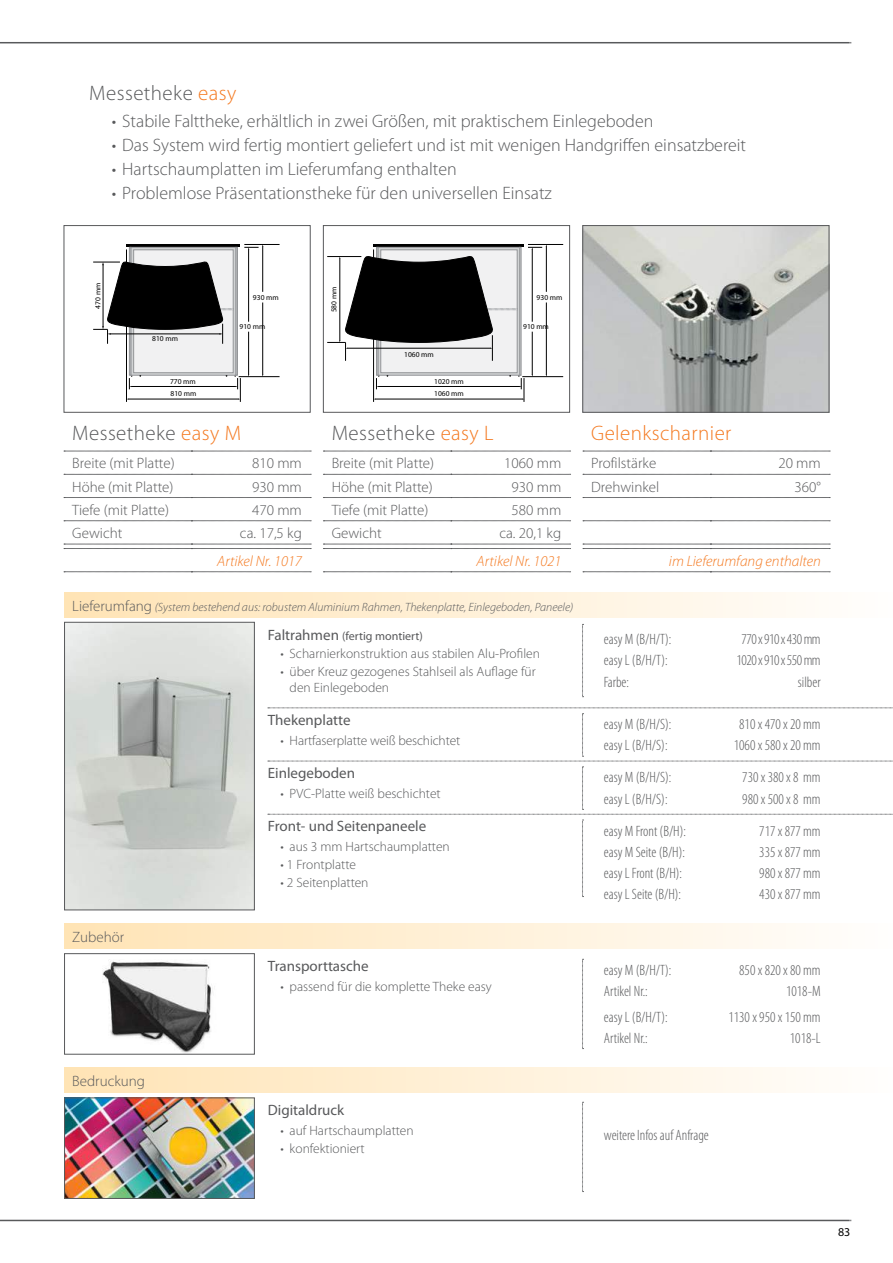
<style>
.page{position:relative;width:893px;height:1263px;background:#fff}
.page>*{position:absolute;margin:0;border:0;box-sizing:border-box;transform-origin:0 0}
.t1{font:300 21px "Myriad Pro";letter-spacing:.02em;color:#58595b}
.t2{font:300 21px "Myriad Pro";letter-spacing:.02em;color:#f47920}
.t3{font:300 18px "Myriad Pro";color:#58595b}
.t4{font:300 condensed 15px "Myriad Pro";color:#58595b}
.t5{font:300 15px "Myriad Pro";color:#58595b}
.t6{font:15px "Myriad Pro";color:#58595b}
.t7{font:italic 300 15px "Myriad Pro";color:#f47920}
.t8{font:300 condensed 15px "Myriad Pro";letter-spacing:-.03em;color:#58595b}
.t9{font:300 13.5px/16.2px "Myriad Pro";color:#58595b}
.t10{font:italic 300 12px "Myriad Pro";color:#58595b}
.t11{font:12px "Myriad Pro";color:#58595b}
.t12{font:12px "Myriad Pro";color:#000}
.t13{font:7.5px/12.6px "Myriad Pro";color:#000}
.s1{color:#f47920}
.s2{font-style:normal;font-size:15px}
.s3{font-size:15px}
</style>
<div class="page">
<hr style="left:0;top:42px;width:850px;height:1px;background:#58595b">
<hr style="left:0;top:1220px;width:850px;height:1px;background:#58595b">
<div style="left:64px;top:592px;width:829px;height:26px;background:linear-gradient(to right,#ffe4b5,#fffefd)"></div>
<div style="left:64px;top:923px;width:829px;height:26px;background:linear-gradient(to right,#ffe4b5,#fffefd)"></div>
<div style="left:64px;top:1067px;width:829px;height:26px;background:linear-gradient(to right,#ffe4b5,#fffefd)"></div>
<img style="left:102px;top:961px;width:111px;height:91px">
<div style="left:64px;top:953px;width:191px;height:101px;border:1px solid #58595b"></div>
<img style="left:66px;top:1100px;width:187px;height:96px">
<div style="left:64px;top:1098px;width:191px;height:100px;border:1px solid #58595b"></div>
<img style="left:66px;top:624px;width:187px;height:284px">
<div style="left:64px;top:622px;width:191px;height:288px;border:1px solid #58595b"></div>
<img style="left:585px;top:227px;width:242px;height:183px">
<div style="left:583px;top:225px;width:246px;height:187px;border:1px solid #58595b"></div>
<hr style="left:239px;top:376px;width:41px;height:1px;background:#000">
<hr style="left:244px;top:244px;width:36px;height:1px;background:#000">
<svg style="left:93px;top:244px;width:170px;height:158px"></svg>
<hr style="left:522px;top:376px;width:41px;height:1px;background:#000">
<hr style="left:528px;top:244px;width:35px;height:1px;background:#000">
<svg style="left:327px;top:244px;width:220px;height:158px"></svg>
<div style="left:323px;top:225px;width:247px;height:187px;border:1px solid #58595b"></div>
<svg style="left:582px;top:959px;width:2px;height:90px"></svg>
<svg style="left:582px;top:1102px;width:2px;height:90px"></svg>
<svg style="left:582px;top:624px;width:2px;height:73px"></svg>
<svg style="left:268px;top:708px;width:625px;height:189px"></svg>
<svg style="left:64px;top:451px;width:247px;height:1px"></svg>
<svg style="left:64px;top:474px;width:247px;height:1px"></svg>
<svg style="left:64px;top:497px;width:247px;height:1px"></svg>
<svg style="left:64px;top:520px;width:247px;height:1px"></svg>
<svg style="left:64px;top:544px;width:247px;height:5px"></svg>
<svg style="left:64px;top:571px;width:247px;height:1px"></svg>
<svg style="left:323px;top:451px;width:248px;height:1px"></svg>
<svg style="left:323px;top:474px;width:248px;height:1px"></svg>
<svg style="left:323px;top:497px;width:248px;height:1px"></svg>
<svg style="left:323px;top:520px;width:248px;height:1px"></svg>
<svg style="left:323px;top:544px;width:248px;height:5px"></svg>
<svg style="left:323px;top:571px;width:248px;height:1px"></svg>
<svg style="left:583px;top:451px;width:247px;height:1px"></svg>
<svg style="left:583px;top:474px;width:247px;height:1px"></svg>
<svg style="left:583px;top:497px;width:247px;height:1px"></svg>
<svg style="left:583px;top:520px;width:247px;height:1px"></svg>
<svg style="left:583px;top:544px;width:247px;height:5px"></svg>
<svg style="left:583px;top:571px;width:247px;height:1px"></svg>
<h1 class="t1" style="left:89px;top:82px;width:149px">Messetheke <span class="s1">easy</span></h1>
<p class="t3" style="left:112px;top:111px;width:543px">• Stabile Falttheke, erhältlich in zwei Größen, mit praktischem Einlegeboden</p>
<p class="t3" style="left:112px;top:135px;width:636px">• Das System wird fertig montiert geliefert und ist mit wenigen Handgriffen einsatzbereit</p>
<p class="t3" style="left:112px;top:159px;width:346px">• Hartschaumplatten im Lieferumfang enthalten</p>
<p class="t3" style="left:112px;top:183px;width:442px">• Problemlose Präsentationstheke für den universellen Einsatz</p>
<p class="t13" style="left:91px;top:309px;width:27px;rotate:-90deg">470 mm</p>
<p class="t13" style="left:152px;top:332px;width:27px">810 mm</p>
<p class="t13" style="left:170px;top:375px;width:28px">770 mm<br>810 mm</p>
<p class="t13" style="left:253px;top:291px;width:27px">930 mm</p>
<p class="t13" style="left:240px;top:320px;width:27px">910 mm</p>
<p class="t13" style="left:327px;top:312px;width:27px;rotate:-90deg">580 mm</p>
<p class="t13" style="left:404px;top:348px;width:31px">1060 mm</p>
<p class="t13" style="left:434px;top:375px;width:31px">1020 mm<br>1060 mm</p>
<p class="t13" style="left:537px;top:291px;width:27px">930 mm</p>
<p class="t13" style="left:523px;top:320px;width:27px">910 mm</p>
<h1 class="t1" style="left:72px;top:421px;width:170px">Messetheke <span class="s1">easy M</span></h1>
<h1 class="t1" style="left:332px;top:421px;width:163px">Messetheke <span class="s1">easy L</span></h1>
<h1 class="t2" style="left:591px;top:421px;width:142px">Gelenkscharnier</h1>
<p class="t5" style="left:72px;top:455px;width:104px">Breite (mit Platte)</p>
<p class="t5" style="left:252px;top:455px;width:51px">810 mm</p>
<p class="t5" style="left:72px;top:478px;width:103px">Höhe (mit Platte)</p>
<p class="t5" style="left:252px;top:478px;width:51px">930 mm</p>
<p class="t5" style="left:72px;top:501px;width:98px">Tiefe (mit Platte)</p>
<p class="t5" style="left:252px;top:501px;width:51px">470 mm</p>
<p class="t5" style="left:72px;top:525px;width:52px">Gewicht</p>
<p class="t5" style="left:240px;top:525px;width:63px">ca. 17,5 kg</p>
<p class="t7" style="left:217px;top:553px;width:86px">Artikel Nr. 1017</p>
<p class="t5" style="left:591px;top:455px;width:67px">Profilstärke</p>
<p class="t5" style="left:778px;top:455px;width:44px">20 mm</p>
<p class="t5" style="left:591px;top:478px;width:70px">Drehwinkel</p>
<p class="t5" style="left:794px;top:478px;width:28px">360°</p>
<p class="t5" style="left:332px;top:455px;width:104px">Breite (mit Platte)</p>
<p class="t5" style="left:504px;top:455px;width:59px">1060 mm</p>
<p class="t5" style="left:332px;top:478px;width:103px">Höhe (mit Platte)</p>
<p class="t5" style="left:511px;top:478px;width:51px">930 mm</p>
<p class="t5" style="left:332px;top:501px;width:98px">Tiefe (mit Platte)</p>
<p class="t5" style="left:511px;top:501px;width:51px">580 mm</p>
<p class="t5" style="left:332px;top:525px;width:52px">Gewicht</p>
<p class="t5" style="left:499px;top:525px;width:63px">ca. 20,1 kg</p>
<p class="t7" style="left:477px;top:553px;width:86px">Artikel Nr. 1021</p>
<p class="t7" style="left:669px;top:553px;width:153px">im Lieferumfang enthalten</p>
<p class="t10" style="left:72px;top:601px;width:503px"><span class="s2">Lieferumfang</span> (System bestehend aus: robustem Aluminium Rahmen, Thekenplatte, Einlegeboden, Paneele)</p>
<p class="t11" style="left:268px;top:628px;width:156px"><span class="s3">Faltrahmen</span> (fertig montiert)</p>
<p class="t9" style="left:281px;top:645px;width:261px">• Scharnierkonstruktion aus stabilen Alu-Profilen</p>
<p class="t9" style="left:290px;top:663px;width:248px;text-indent:-9px">• über Kreuz gezogenes Stahlseil als Auflage für den Einlegeboden</p>
<p class="t6" style="left:268px;top:711px;width:84px">Thekenplatte</p>
<p class="t9" style="left:281px;top:733px;width:181px">• Hartfaserplatte weiß beschichtet</p>
<p class="t5" style="left:72px;top:928px;width:53px">Zubehör</p>
<p class="t5" style="left:72px;top:1072px;width:74px">Bedruckung</p>
<p class="t6" style="left:268px;top:764px;width:89px">Einlegeboden</p>
<p class="t9" style="left:281px;top:786px;width:162px">• PVC-Platte weiß beschichtet</p>
<p class="t6" style="left:268px;top:817px;width:160px">Front- und Seitenpaneele</p>
<p class="t9" style="left:281px;top:839px;width:171px">• aus 3 mm Hartschaumplatten</p>
<p class="t9" style="left:281px;top:857px;width:77px">• 1 Frontplatte</p>
<p class="t9" style="left:281px;top:875px;width:89px">• 2 Seitenplatten</p>
<p class="t6" style="left:268px;top:956px;width:102px">Transporttasche</p>
<p class="t9" style="left:281px;top:978px;width:213px">• passend für die komplette Theke easy</p>
<p class="t6" style="left:268px;top:1100px;width:78px">Digitaldruck</p>
<p class="t9" style="left:281px;top:1122px;width:135px">• auf Hartschaumplatten</p>
<p class="t9" style="left:281px;top:1140px;width:86px">• konfektioniert</p>
<p class="t4" style="left:604px;top:631px;width:69px">easy M (B/H/T):</p>
<p class="t8" style="left:741px;top:631px;width:81px">770 x 910 x 430 mm</p>
<p class="t4" style="left:604px;top:652px;width:65px">easy L (B/H/T):</p>
<p class="t8" style="left:736px;top:652px;width:86px">1020 x 910 x 550 mm</p>
<p class="t4" style="left:604px;top:674px;width:27px">Farbe:</p>
<p class="t4" style="left:798px;top:674px;width:24px">silber</p>
<p class="t4" style="left:604px;top:716px;width:69px">easy M (B/H/S):</p>
<p class="t4" style="left:739px;top:716px;width:83px">810 x 470 x 20 mm</p>
<p class="t4" style="left:604px;top:737px;width:65px">easy L (B/H/S):</p>
<p class="t4" style="left:734px;top:737px;width:88px">1060 x 580 x 20 mm</p>
<p class="t4" style="left:604px;top:769px;width:69px">easy M (B/H/S):</p>
<p class="t4" style="left:742px;top:769px;width:80px">730 x 380 x 8 mm</p>
<p class="t4" style="left:604px;top:791px;width:65px">easy L (B/H/S):</p>
<p class="t4" style="left:742px;top:791px;width:80px">980 x 500 x 8 mm</p>
<p class="t4" style="left:604px;top:822px;width:84px">easy M Front (B/H):</p>
<p class="t4" style="left:759px;top:822px;width:63px">717 x 877 mm</p>
<p class="t4" style="left:604px;top:844px;width:83px">easy M Seite (B/H):</p>
<p class="t4" style="left:759px;top:844px;width:63px">335 x 877 mm</p>
<p class="t4" style="left:604px;top:865px;width:80px">easy L Front (B/H):</p>
<p class="t4" style="left:759px;top:865px;width:63px">980 x 877 mm</p>
<p class="t4" style="left:604px;top:886px;width:79px">easy L Seite (B/H):</p>
<p class="t4" style="left:759px;top:886px;width:63px">430 x 877 mm</p>
<p class="t4" style="left:604px;top:962px;width:69px">easy M (B/H/T):</p>
<p class="t4" style="left:739px;top:962px;width:83px">850 x 820 x 80 mm</p>
<p class="t4" style="left:604px;top:983px;width:45px">Artikel Nr.:</p>
<p class="t4" style="left:786px;top:983px;width:36px">1018-M</p>
<p class="t4" style="left:604px;top:1008px;width:65px">easy L (B/H/T):</p>
<p class="t4" style="left:728px;top:1008px;width:94px">1130 x 950 x 150 mm</p>
<p class="t4" style="left:604px;top:1030px;width:45px">Artikel Nr.:</p>
<p class="t4" style="left:790px;top:1030px;width:32px">1018-L</p>
<p class="t4" style="left:604px;top:1127px;width:107px">weitere Infos auf Anfrage</p>
<p class="t12" style="left:838px;top:1224px;width:14px">83</p>
</div>
